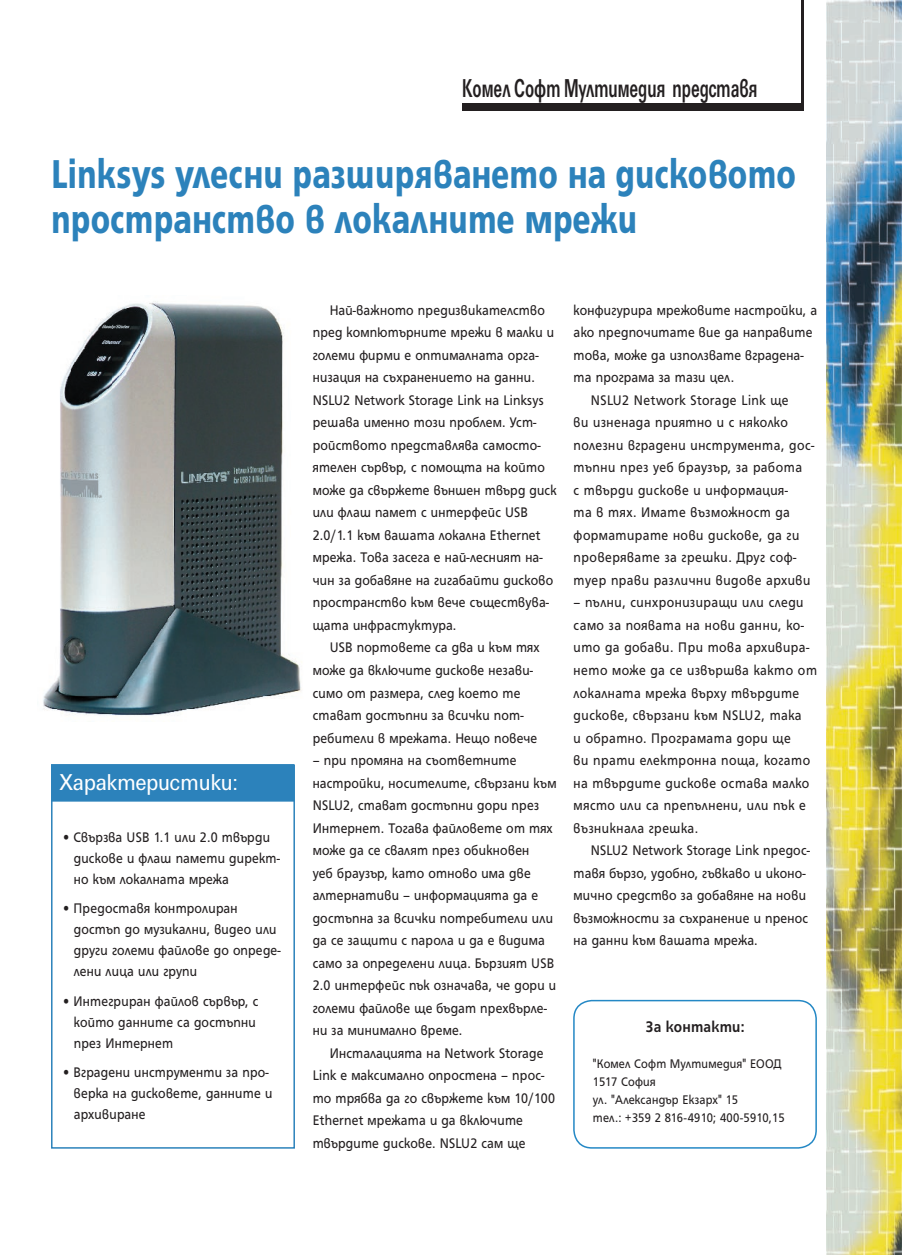
<style>
.page{position:relative;width:902px;height:1255px;background:#fff}
.page>*{position:absolute;margin:0;border:0;box-sizing:border-box;transform-origin:0 0}
.t1{font:900 43.5px/45px "HS Grotesk Bg";letter-spacing:.005em;color:#2c82bb;scale:.79 1}
.t2{font:700 27px "Universum Bg";color:#231f20;scale:.6 1}
.t3{font:24px "Universum Bg";letter-spacing:-.01em;color:#fff;scale:.9 1}
.t4{font:700 16.5px "HS Grotesk Bg";letter-spacing:.02em;color:#231f20;scale:.9 1}
.t5{font:15px/22.5px "HS Grotesk Bg";letter-spacing:.02em;color:#231f20;scale:.9 1}
.t6{font:15px/22.5px "HS Grotesk Bg";letter-spacing:.04em;color:#231f20;scale:.9 1}
.t7{font:13.5px/18px "HS Grotesk Bg";letter-spacing:.02em;color:#231f20;scale:.9 1}
</style>
<div class="page">
<svg style="left:573px;top:999px;width:244px;height:148px"></svg>
<hr style="left:801px;top:0;width:2px;height:109px;background:#231f20">
<div style="left:462px;top:104px;width:341px;height:7px;background:#231f20"></div>
<img style="left:826px;top:0;width:75px;height:1254px">
<img style="left:43px;top:301px;width:259px;height:415px">
<div style="left:51px;top:764px;width:244px;height:384px;border:2px solid #2c82bb"></div>
<div style="left:51px;top:764px;width:243px;height:37px;background:#2c82bb"></div>
<h2 class="t2" style="left:462px;top:74px;width:493px">Кoмeл Софт Мултимедия представя</h2>
<h1 class="t1" style="left:51px;top:152px;width:944px">Linksys улесни разширяването на дисковото пространство в локалните мрежи</h1>
<h3 class="t3" style="left:59px;top:769px;width:200px">Характеристики:</h3>
<h3 class="t3" style="left:69px;top:770px;width:200px">Характеристики:</h3>
<p class="t5" style="left:74px;top:826px;width:230px;line-height:21px;text-indent:-11px">• Свързва USB 1.1 или 2.0 твърди дискове и флаш памети директ&shy;но към локалната мрежа</p>
<p class="t5" style="left:74px;top:897px;width:231px;line-height:21px;text-indent:-11px">• Предоставя контролиран достъп до музикални, видео или други големи файлове до опреде&shy;лени лица или групи</p>
<p class="t5" style="left:74px;top:990px;width:207px;line-height:21px;text-indent:-11px">• Интегриран файлов сървър, с който данните са достъпни през Интернет</p>
<p class="t5" style="left:74px;top:1061px;width:222px;line-height:21px;text-indent:-11px">• Вградени инструменти за про&shy;верка на дисковете, данните и архивиране</p>
<p class="t5" style="left:312px;top:298px;width:272px;text-indent:17px">Най-важното предизвикателство пред компютърните мрежи в малки и големи фирми е оптималната орга&shy;низация на съхранението на данни.<br>NSLU2 Network Storage Link на Linksys решава именно този проблем. Уст&shy;ройството представлява самосто&shy;ятелен сървър, с помощта на който може да свържете външен твърд диск или флаш памет с интерфейс USB 2.0/1.1 към вашата локална Ethernet мрежа. Това засега е най-лесният на&shy;чин за добавяне на гигабайти дисково пространство към вече съществува&shy;щата инфрастуктура.</p>
<p class="t5" style="left:312px;top:636px;width:254px;text-indent:17px">USB портовете са два и към тях може да включите дискове незави&shy;симо от размера, след което те стават достъпни за всички пот&shy;ребители в мрежата. Нещо повече</p>
<p class="t5" style="left:312px;top:748px;width:272px">– при промяна на съответните настройки, носителите, свързани към<br>NSLU2, стават достъпни дори през<br>Интернет. Тогава файловете от тях може да се свалят през обикновен<br>уеб браузър, като отново има две алтернативи – информацията да е достъпна за всички потребители или да се защити с парола и да е видима само за определени лица. Бързият USB<br>2.0 интерфейс пък означава, че дори и големи файлове ще бъдат прехвърле&shy;ни за минимално време.</p>
<p class="t5" style="left:312px;top:1041px;width:271px;text-indent:17px">Инсталацията на Network Storage<br>Link е максимално опростена – прос&shy;то трябва да го свържете към 10/100<br>Ethernet мрежата и да включите твърдите дискове. NSLU2 сам ще</p>
<p class="t5" style="left:573px;top:298px;width:272px">конфигурира мрежовите настройки, а</p>
<p class="t5" style="left:573px;top:321px;width:267px">ако предпочитате вие да направите</p>
<p class="t5" style="left:573px;top:343px;width:257px">това, може да използвате вградена-</p>
<p class="t5" style="left:573px;top:366px;width:180px">та програма за тази цел.</p>
<p class="t6" style="left:590px;top:388px;width:221px">NSLU2 Network Storage Link ще</p>
<p class="t5" style="left:573px;top:411px;width:240px">ви изненада приятно и с няколко</p>
<p class="t6" style="left:573px;top:433px;width:269px">полезни вградени инструмента, дос-</p>
<p class="t6" style="left:573px;top:456px;width:255px">тъпни през уеб браузър, за работа</p>
<p class="t6" style="left:573px;top:478px;width:240px">с твърди дискове и информация-</p>
<p class="t6" style="left:573px;top:501px;width:242px">та в тях. Имате възможност да</p>
<p class="t6" style="left:573px;top:523px;width:252px">форматирате нови дискове, да ги</p>
<p class="t6" style="left:573px;top:546px;width:249px">проверявате за грешки. Друг соф-</p>
<p class="t6" style="left:573px;top:568px;width:265px">туер прави различни видове архиви</p>
<p class="t6" style="left:573px;top:591px;width:272px">– пълни, синхронизиращи или следи само за появата на нови данни, ко&shy;ито да добави. При това архивира&shy;нето може да се извършва както от локалната мрежа върху твърдите дискове, свързани към NSLU2, така<br>и обратно. Програмата дори ще<br>ви прати електронна поща, когато на твърдите дискове остава малко място или са препълнени, или пък е възникнала грешка.</p>
<p class="t5" style="left:573px;top:838px;width:264px;text-indent:17px">NSLU2 Network Storage Link предос&shy;тавя бързо, удобно, гъвкаво и иконо&shy;мично средство за добавяне на нови възможности за съхранение и пренос на данни към вашата мрежа.</p>
<p class="t4" style="left:645px;top:1017px;width:111px">За контакти:</p>
<p class="t7" style="left:593px;top:1054px;width:215px">"Комел Софт Мултимедия" ЕООД<br>1517 София<br>ул. "Александър Екзарх" 15<br>тел.: +359 2 816-4910; 400-5910,15</p>
</div>
